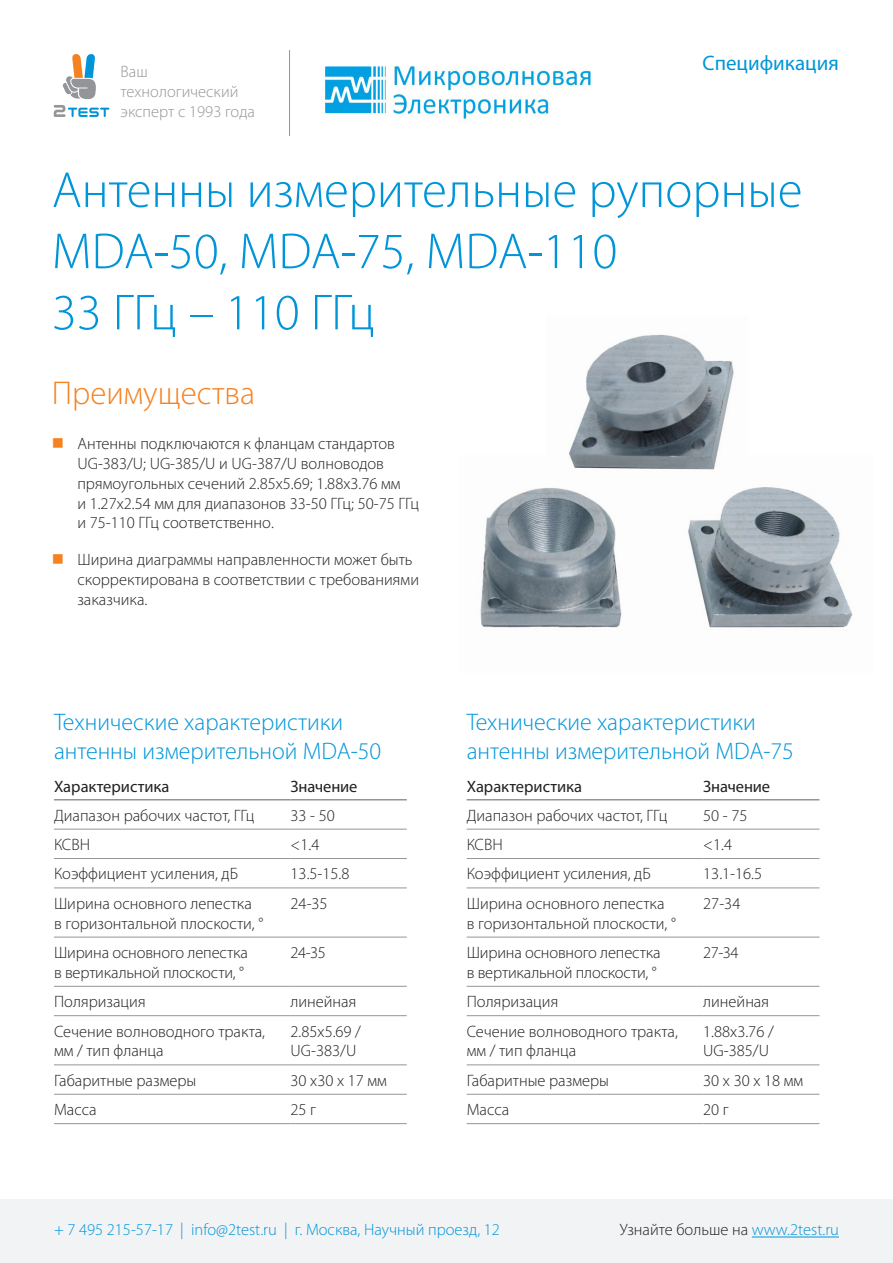
<style>
.page{position:relative;width:893px;height:1263px;background:#fff}
.page>*{position:absolute;margin:0;border:0;box-sizing:border-box;transform-origin:0 0}
.Заголовок_большой{font:300 51px/61.2px "Myriad Pro";color:#0095d9}
.заголовок_рыжий{font:300 33px "Myriad Pro";color:#f58220}
.синиз_заголовок_мелк{font:300 24px/28.8px "Myriad Pro";color:#0095d9}
.t1{font:21px "Myriad Pro";color:#0095d9}
.t2{font:300 16.5px/19.8px "Myriad Pro";color:#231f20}
.t3{font:300 16.5px "Myriad Pro";color:#0095d9}
.t4{font:16.5px "Myriad Pro";letter-spacing:-.005em;color:#231f20}
.t5{font:300 16.5px/19.8px "Myriad Pro";color:#939598}
.s1{color:#0095d9}
</style>
<div class="page">
<div style="left:0;top:1200px;width:893px;height:63px;background:#f2f3f4"></div>
<hr style="left:752px;top:1236px;width:87px;height:1px;background:#0095d9">
<svg style="left:62px;top:54px;width:34px;height:45px"></svg>
<svg style="left:54px;top:105px;width:55px;height:12px"></svg>
<hr style="left:54px;top:829px;width:237px;height:1px;background:#939598">
<hr style="left:291px;top:829px;width:116px;height:1px;background:#939598">
<hr style="left:54px;top:858px;width:237px;height:1px;background:#939598">
<hr style="left:291px;top:858px;width:116px;height:1px;background:#939598">
<hr style="left:54px;top:887px;width:237px;height:1px;background:#939598">
<hr style="left:291px;top:887px;width:116px;height:1px;background:#939598">
<hr style="left:54px;top:937px;width:237px;height:1px;background:#939598">
<hr style="left:291px;top:937px;width:116px;height:1px;background:#939598">
<hr style="left:54px;top:986px;width:237px;height:1px;background:#939598">
<hr style="left:291px;top:986px;width:116px;height:1px;background:#939598">
<hr style="left:54px;top:1015px;width:237px;height:1px;background:#939598">
<hr style="left:291px;top:1015px;width:116px;height:1px;background:#939598">
<hr style="left:54px;top:1064px;width:237px;height:1px;background:#939598">
<hr style="left:291px;top:1064px;width:116px;height:1px;background:#939598">
<hr style="left:54px;top:1094px;width:237px;height:1px;background:#939598">
<hr style="left:291px;top:1094px;width:116px;height:1px;background:#939598">
<hr style="left:54px;top:1123px;width:237px;height:1px;background:#939598">
<hr style="left:291px;top:1123px;width:116px;height:1px;background:#939598">
<hr style="left:54px;top:799px;width:237px;height:1px;background:#939598">
<hr style="left:291px;top:799px;width:116px;height:1px;background:#939598">
<hr style="left:467px;top:829px;width:236px;height:1px;background:#939598">
<hr style="left:703px;top:829px;width:116px;height:1px;background:#939598">
<hr style="left:467px;top:858px;width:236px;height:1px;background:#939598">
<hr style="left:703px;top:858px;width:116px;height:1px;background:#939598">
<hr style="left:467px;top:887px;width:236px;height:1px;background:#939598">
<hr style="left:703px;top:887px;width:116px;height:1px;background:#939598">
<hr style="left:467px;top:937px;width:236px;height:1px;background:#939598">
<hr style="left:703px;top:937px;width:116px;height:1px;background:#939598">
<hr style="left:467px;top:986px;width:236px;height:1px;background:#939598">
<hr style="left:703px;top:986px;width:116px;height:1px;background:#939598">
<hr style="left:467px;top:1015px;width:236px;height:1px;background:#939598">
<hr style="left:703px;top:1015px;width:116px;height:1px;background:#939598">
<hr style="left:467px;top:1064px;width:236px;height:1px;background:#939598">
<hr style="left:703px;top:1064px;width:116px;height:1px;background:#939598">
<hr style="left:467px;top:1094px;width:236px;height:1px;background:#939598">
<hr style="left:703px;top:1094px;width:116px;height:1px;background:#939598">
<hr style="left:467px;top:1123px;width:236px;height:1px;background:#939598">
<hr style="left:703px;top:1123px;width:116px;height:1px;background:#939598">
<hr style="left:467px;top:799px;width:236px;height:1px;background:#939598">
<hr style="left:703px;top:799px;width:116px;height:1px;background:#939598">
<img style="left:480px;top:487px;width:373px;height:141px">
<img style="left:568px;top:334px;width:166px;height:136px">
<img style="left:324px;top:66px;width:267px;height:53px">
<hr style="left:289px;top:50px;width:1px;height:86px;background:#939598">
<p class="t5" style="left:121px;top:62px;width:29px">Ваш</p>
<p class="t5" style="left:121px;top:82px;width:136px">технологический эксперт с 1993 года</p>
<p class="t1" style="left:703px;top:50px;width:138px">Спецификация</p>
<p class="Заголовок_большой" style="left:52px;top:159px;width:752px">Антенны измерительные рупорные<br>MDA-50, MDA-75, MDA-110<br>33 ГГц – 110 ГГц</p>
<p class="заголовок_рыжий" style="left:52px;top:373px;width:205px">Преимущества</p>
<p class="t2" style="left:77px;top:434px;width:343px">Антенны подключаются к фланцам стандартов UG-383/U; UG-385/U и UG-387/U волноводов прямоугольных сечений 2.85x5.69; 1.88х3.76 мм<br>и 1.27х2.54 мм для диапазонов 33-50 ГГц; 50-75 ГГц и 75-110 ГГц соответственно.</p>
<p class="t2" style="left:77px;top:550px;width:343px">Ширина диаграммы направленности может быть скорректирована в соответствии с требованиями заказчика.</p>
<p class="синиз_заголовок_мелк" style="left:54px;top:708px;width:329px">Технические характеристики антенны измерительной MDA-50</p>
<p class="t4" style="left:54px;top:776px;width:117px">Характеристика</p>
<p class="t4" style="left:291px;top:776px;width:68px">Значение</p>
<p class="t2" style="left:54px;top:805px;width:202px">Диапазон рабочих частот, ГГц</p>
<p class="t2" style="left:291px;top:805px;width:46px">33 - 50</p>
<p class="t2" style="left:54px;top:834px;width:38px">КСВН</p>
<p class="t2" style="left:291px;top:834px;width:30px">&lt;1.4</p>
<p class="t2" style="left:54px;top:864px;width:186px">Коэффициент усиления, дБ</p>
<p class="t2" style="left:291px;top:864px;width:60px">13.5-15.8</p>
<p class="t2" style="left:54px;top:893px;width:211px">Ширина основного лепестка в горизонтальной плоскости, °</p>
<p class="t2" style="left:291px;top:893px;width:39px">24-35</p>
<p class="t2" style="left:54px;top:942px;width:195px">Ширина основного лепестка в вертикальной плоскости, °</p>
<p class="t2" style="left:291px;top:942px;width:37px">24-35</p>
<p class="t2" style="left:54px;top:991px;width:93px">Поляризация</p>
<p class="t2" style="left:291px;top:991px;width:67px">линейная</p>
<p class="t2" style="left:54px;top:1021px;width:213px">Сечение волноводного тракта, мм / тип фланца</p>
<p class="t2" style="left:291px;top:1021px;width:72px">2.85х5.69 /<br>UG-383/U</p>
<p class="t2" style="left:54px;top:1070px;width:144px">Габаритные размеры</p>
<p class="t2" style="left:291px;top:1070px;width:98px">30 х30 х 17 мм</p>
<p class="t2" style="left:54px;top:1099px;width:44px">Масса</p>
<p class="t2" style="left:291px;top:1099px;width:27px">25 г</p>
<p class="синиз_заголовок_мелк" style="left:467px;top:708px;width:329px">Технические характеристики антенны измерительной MDA-75</p>
<p class="t4" style="left:467px;top:776px;width:117px">Характеристика</p>
<p class="t4" style="left:703px;top:776px;width:68px">Значение</p>
<p class="t2" style="left:467px;top:805px;width:202px">Диапазон рабочих частот, ГГц</p>
<p class="t2" style="left:703px;top:805px;width:46px">50 - 75</p>
<p class="t2" style="left:467px;top:834px;width:38px">КСВН</p>
<p class="t2" style="left:703px;top:834px;width:30px">&lt;1.4</p>
<p class="t2" style="left:467px;top:864px;width:186px">Коэффициент усиления, дБ</p>
<p class="t2" style="left:703px;top:864px;width:60px">13.1-16.5</p>
<p class="t2" style="left:467px;top:893px;width:211px">Ширина основного лепестка в горизонтальной плоскости, °</p>
<p class="t2" style="left:703px;top:893px;width:39px">27-34</p>
<p class="t2" style="left:467px;top:942px;width:195px">Ширина основного лепестка в вертикальной плоскости, °</p>
<p class="t2" style="left:703px;top:942px;width:37px">27-34</p>
<p class="t2" style="left:467px;top:991px;width:93px">Поляризация</p>
<p class="t2" style="left:703px;top:991px;width:67px">линейная</p>
<p class="t2" style="left:467px;top:1021px;width:213px">Сечение волноводного тракта, мм / тип фланца</p>
<p class="t2" style="left:703px;top:1021px;width:72px">1.88х3.76 /<br>UG-385/U</p>
<p class="t2" style="left:467px;top:1070px;width:144px">Габаритные размеры</p>
<p class="t2" style="left:703px;top:1070px;width:102px">30 х 30 х 18 мм</p>
<p class="t2" style="left:467px;top:1099px;width:44px">Масса</p>
<p class="t2" style="left:703px;top:1099px;width:27px">20 г</p>
<p class="t3" style="left:54px;top:1220px;width:447px">+ 7 495 215-57-17 | info@2test.ru | г. Москва, Научный проезд, 12</p>
<p class="t2" style="left:620px;top:1220px;width:221px">Узнайте больше на <span class="s1">www.2test.ru</span></p>
</div>
